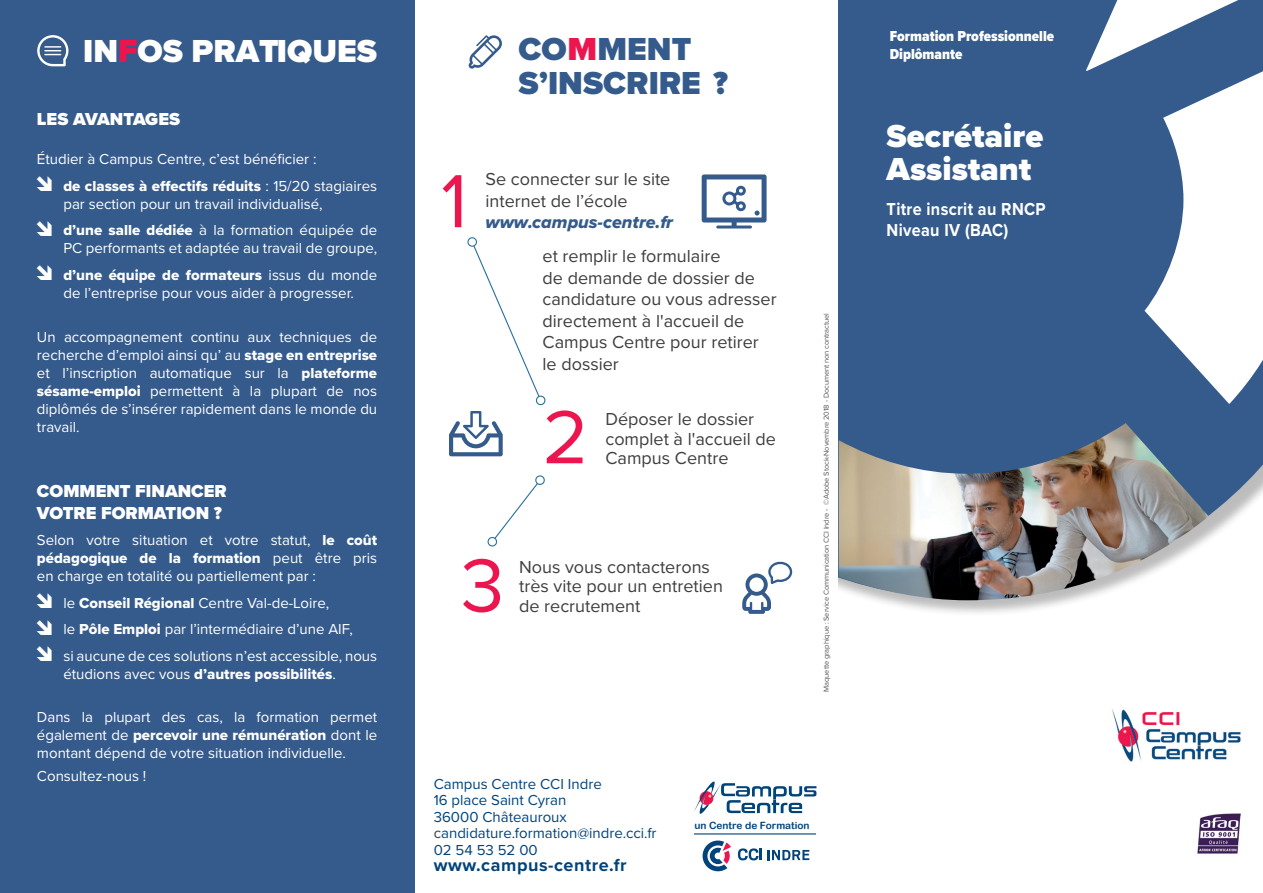
<style>
.page{position:relative;width:1263px;height:893px;background:#fff}
.page>*{position:absolute;margin:0;border:0;box-sizing:border-box;transform-origin:0 0}
.t1{font:78px "Proxima Nova";color:#ed154e}
.t2{font:900 33px/33px "Proxima Nova";color:#fff}
.t3{font:900 33px/33.5px "Proxima Nova";color:#355b8c}
.t4{font:18px/21.6px "Proxima Nova";color:#3e3e3f}
.t5{font:900 18px/21.6px "Proxima Nova";color:#fff}
.t6{font:700 18px/21.6px "Proxima Nova";letter-spacing:.02em;color:#fff;scale:.9 1}
.t7{font:18px "Proxima Nova Extrabld It";color:#355b8c}
.t8{font:700 18px "Proxima Nova";letter-spacing:.03em;color:#00447b}
.t9{font:15px/18px "Proxima Nova";color:#fff}
.t10{font:15px "Proxima Nova Extrabld";color:#fff}
.t11{font:15px/16.5px "Proxima Nova";color:#00447b}
.t12{font:900 15px/18px "Proxima Nova Cond";color:#fff}
.t13{font:10.05px "Arial Rounded MT Bold";color:#00447b}
.t14{font:7.5px "Proxima Nova";letter-spacing:-.01em;color:#57585a}
.s1{color:#ed154e}
.s2{font-family:"Proxima Nova"}
.s3{font-family:"Proxima Nova Extrabld"}
.s4{color:#3e3e3f}
</style>
<div class="page">
<div style="left:0;top:0;width:415px;height:893px;background:#355b8c"></div>
<svg style="left:468px;top:35px;width:34px;height:34px"></svg>
<svg style="left:702px;top:174px;width:64px;height:54px"></svg>
<svg style="left:449px;top:237px;width:97px;height:219px"></svg>
<svg style="left:487px;top:475px;width:58px;height:72px"></svg>
<svg style="left:742px;top:561px;width:50px;height:53px"></svg>
<svg style="left:37px;top:35px;width:31px;height:31px"></svg>
<div style="left:839px;top:0;width:424px;height:617px;background:#231f20;opacity:.3"></div>
<div style="left:839px;top:0;width:424px;height:598px;background:#355b8c"></div>
<svg style="left:1086px;top:0;width:177px;height:404px"></svg>
<img style="left:839px;top:423px;width:370px;height:177px">
<img style="left:1197px;top:813px;width:44px;height:41px">
<img style="left:1112px;top:709px;width:129px;height:53px">
<svg style="left:702px;top:840px;width:29px;height:31px"></svg>
<svg style="left:738px;top:848px;width:71px;height:12px"></svg>
<hr style="left:694px;top:833px;width:122px;height:1px;background:#00447b">
<svg style="left:694px;top:781px;width:122px;height:33px"></svg>
<h2 class="t2" style="left:83px;top:34px;width:295px">IN<span class="s1">F</span>OS PRATIQUES</h2>
<p class="t12" style="left:890px;top:27px;width:166px">Formation Professionnelle<br>Diplômante</p>
<h2 class="t3" style="left:519px;top:32px;width:211px">CO<span class="s1">M</span>MENT<br>S’INSCRIRE ?</h2>
<p class="t5" style="left:37px;top:108px;width:145px">LES AVANTAGES</p>
<p class="t9" style="left:37px;top:150px;width:281px">Étudier à Campus Centre, c’est bénéficier :</p>
<p class="t10" style="left:63px;top:175px;width:315px">de classes à effectifs réduits <span class="s2">: 15/20 stagiaires</span></p>
<p class="t9" style="left:63px;top:190px;width:315px;line-height:26.5px">par section pour un travail individualisé,<br><span class="s3">d’une salle dédiée</span> à la formation équipée de</p>
<p class="t9" style="left:63px;top:239px;width:315px">PC performants et adaptée au travail de groupe,</p>
<p class="t10" style="left:63px;top:264px;width:315px">d’une équipe de formateurs <span class="s2">issus du monde</span></p>
<p class="t9" style="left:63px;top:283px;width:292px">de l’entreprise pour vous aider à progresser.</p>
<p class="t9" style="left:37px;top:328px;width:342px;text-align:justify">Un accompagnement continu aux techniques de recherche d’emploi ainsi qu’ au <span class="s3">stage en entreprise </span>et l’inscription automatique sur la <span class="s3">plateforme sésame-emploi</span> permettent à la plupart de nos diplômés de s’insérer rapidement dans le monde du travail.</p>
<p class="t5" style="left:37px;top:480px;width:191px">COMMENT FINANCER<br>VOTRE FORMATION ?</p>
<p class="t9" style="left:37px;top:531px;width:342px">Selon votre situation et votre statut, <span class="s3">le coût</span></p>
<p class="t10" style="left:37px;top:547px;width:342px">pédagogique de la formation <span class="s2">peut être pris</span></p>
<p class="t9" style="left:63px;top:562px;width:315px;line-height:26.5px;text-indent:-26px">en charge en totalité ou partiellement par :<br>le <span class="s3">Conseil Régional</span> Centre Val-de-Loire,<br>le <span class="s3">Pôle Emploi</span> par l’intermédiaire d’une AIF,<br>si aucune de ces solutions n’est accessible, nous</p>
<p class="t10" style="left:63px;top:663px;width:274px"><span class="s2">étudions avec vous</span> d’autres possibilités<span class="s2">.</span></p>
<p class="t9" style="left:37px;top:708px;width:342px">Dans la plupart des cas, la formation permet</p>
<p class="t10" style="left:37px;top:724px;width:342px"><span class="s2">également de</span> percevoir une rémunération <span class="s2">dont le</span></p>
<p class="t9" style="left:37px;top:742px;width:310px;line-height:22.2px">montant dépend de votre situation individuelle.<br>Consultez-nous !</p>
<h1 class="t1" style="left:441px;top:143px;width:28px">1</h1>
<p class="t4" style="left:485px;top:167px;width:186px">Se connecter sur le site internet de l’école</p>
<p class="t7" style="left:485px;top:209px;width:189px">www.campus-centre.fr</p>
<p class="t4" style="left:542px;top:244px;width:236px">et remplir le formulaire<br>de demande de dossier de candidature ou vous adresser directement à l'accueil de<br>Campus Centre pour retirer le dossier</p>
<h1 class="t1" style="left:543px;top:379px;width:47px">2</h1>
<p class="t4" style="left:605px;top:409px;width:172px;line-height:19.5px">Déposer le dossier complet à l'accueil de<br>Campus Centre</p>
<h1 class="t1" style="left:461px;top:527px;width:45px">3</h1>
<p class="t4" style="left:519px;top:556px;width:205px;line-height:19.5px">Nous vous contacterons très vite pour un entretien de recrutement</p>
<p class="t14" style="left:821px;top:692px;width:380px;rotate:-90deg">Maquette graphique : Service Communication CCI Indre - ©Adobe Stock-Novembre 2018 - Document non contractuel</p>
<p class="t11" style="left:434px;top:775px;width:224px">Campus Centre CCI Indre<br>16 place Saint Cyran<br>36000 Châteauroux <span class="s4">c</span>andidature.formation@indre.cci.fr<br>02 54 53 52 00</p>
<p class="t8" style="left:434px;top:855px;width:194px">www.campus-centre.fr</p>
<p class="t13" style="left:694px;top:819px;width:117px">un Centre de Formation</p>
<h2 class="t2" style="left:887px;top:119px;width:158px">Secrétaire<br>Assistant</h2>
<p class="t6" style="left:887px;top:199px;width:178px">Titre inscrit au RNCP<br>Niveau IV (BAC)</p>
</div>
